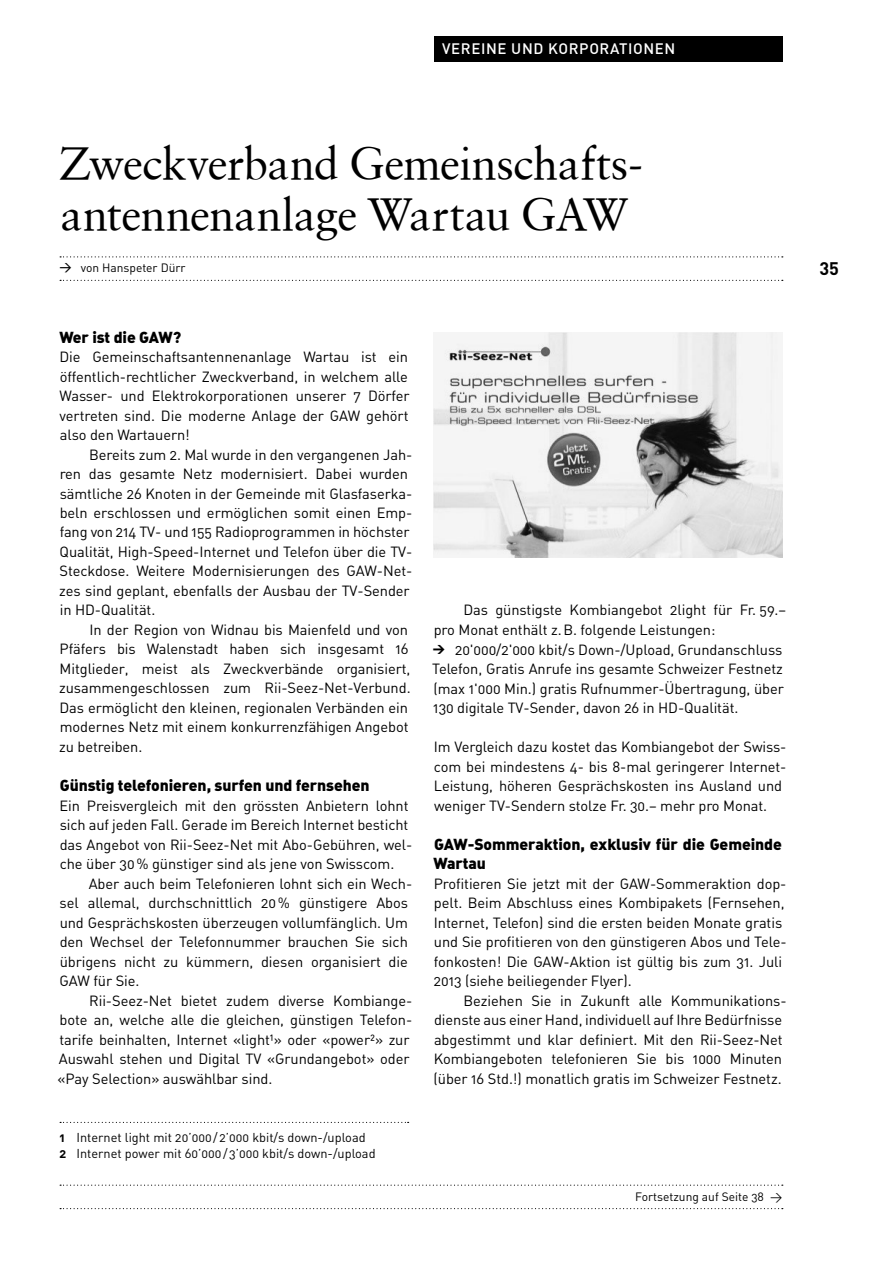
<style>
.page{position:relative;width:893px;height:1263px;background:#fff}
.page>*{position:absolute;margin:0;border:0;box-sizing:border-box;transform-origin:0 0}
.t1{font:45px/51px "Sabon Roman";letter-spacing:-.015em;color:#000}
.t2{font:700 18px "DIN";color:#000}
.t3{font:15.75px/19.5px "DIN Black Alternate";letter-spacing:-.005em;color:#000}
.t4{font:15px "DIN Medium Alternate";color:#fff}
.t5{font:14.7px/19.5px "DIN Regular Alternate";letter-spacing:-.005em;color:#000}
.t6{font:12.75px/15.8px "DIN Regular Alternate";color:#000}
.t7{font:12px "DIN Regular Alternate";color:#000}
.s1{font-family:"DIN";font-weight:500}
.s2{font-family:"DIN Bold Alternate"}
.s3{font-family:"DIN";font-weight:900;font-size:12px}
.s4{font-family:"DIN"}
</style>
<div class="page">
<div style="left:434px;top:36px;width:348px;height:26px;background:#000"></div>
<svg style="left:60px;top:256px;width:723px;height:1px"></svg>
<svg style="left:60px;top:280px;width:723px;height:1px"></svg>
<img style="left:434px;top:332px;width:348px;height:225px">
<svg style="left:60px;top:1184px;width:723px;height:2px"></svg>
<svg style="left:60px;top:1208px;width:723px;height:1px"></svg>
<svg style="left:60px;top:1122px;width:349px;height:1px"></svg>
<p class="t4" style="left:442px;top:39px;width:19px">VEREINE</p>
<p class="t4" style="left:511px;top:39px;width:11px">UND</p>
<p class="t4" style="left:548px;top:39px;width:21px">KORPORATIONEN</p>
<h1 class="t1" style="left:59px;top:137px;width:582px">Zweckverband Gemeinschafts&shy;antennenanlage Wartau GAW</h1>
<p class="t7" style="left:60px;top:260px;width:128px"><span class="s1">&gt;</span> von Hanspeter Dürr</p>
<p class="t3" style="left:59px;top:326px;width:123px">Wer ist die GAW?</p>
<p class="t5" style="left:59px;top:347px;width:352px">Die Gemeinschaftsantennenanlage Wartau ist ein öffentlich-rechtlicher Zweckverband, in welchem alle Wasser- und Elektrokorporationen unserer 7 Dörfer vertreten sind. Die moderne Anlage der GAW gehört also den Wartauern!</p>
<p class="t5" style="left:59px;top:444px;width:355px;text-indent:30px">Bereits zum 2. Mal wurde in den vergangenen Jah&shy;ren das gesamte Netz modernisiert. Dabei wurden sämtliche 26 Knoten in der Gemeinde mit Glasfaserka&shy;beln erschlossen und ermöglichen somit einen Emp&shy;fang von 214 TV- und 155 Radioprogrammen in höchster Qualität, High-Speed-Internet und Telefon über die TV-Steckdose. Weitere Modernisierungen des GAW-Net&shy;zes sind geplant, ebenfalls der Ausbau der TV-Sender in HD-Qualität.</p>
<p class="t5" style="left:59px;top:620px;width:353px;text-indent:30px">In der Region von Widnau bis Maienfeld und von Pfäfers bis Walenstadt haben sich insgesamt 16<br>Mitglieder, meist als Zweckverbände organisiert, zusammengeschlossen zum Rii-Seez-Net-Verbund.<br>Das ermöglicht den kleinen, regionalen Verbänden ein modernes Netz mit einem konkurrenzfähigen Angebot zu betreiben.</p>
<p class="t3" style="left:60px;top:775px;width:311px">Günstig telefonieren, surfen und fernsehen</p>
<p class="t5" style="left:59px;top:795px;width:354px">Ein Preisvergleich mit den grössten Anbietern lohnt sich auf jeden Fall. Gerade im Bereich Internet besticht das Angebot von Rii-Seez-Net mit Abo-Gebühren, wel&shy;che über 30% günstiger sind als jene von Swisscom.</p>
<p class="t5" style="left:60px;top:873px;width:354px;text-indent:29px">Aber auch beim Telefonieren lohnt sich ein Wech&shy;sel allemal, durchschnittlich 20% günstigere Abos und Gesprächskosten überzeugen vollumfänglich. Um den Wechsel der Telefonnummer brauchen Sie sich übrigens nicht zu kümmern, diesen organisiert die GAW für Sie.</p>
<p class="t5" style="left:58px;top:990px;width:356px;text-indent:32px">Rii-Seez-Net bietet zudem diverse Kombiange&shy;bote an, welche alle die gleichen, günstigen Telefon&shy;tarife beinhalten, Internet «light¹» oder «power²» zur Auswahl stehen und Digital TV «Grundangebot» oder «Pay Selection» auswählbar sind.</p>
<p class="t6" style="left:60px;top:1129px;width:318px"><span class="s2">1</span> Internet light mit 20’000/2’000 kbit/s down-/upload<br><span class="s2">2</span> Internet power mit 60’000/3’000 kbit/s down-/upload</p>
<p class="t5" style="left:432px;top:600px;width:355px;text-indent:31px">Das günstigste Kombiangebot 2light für Fr. 59.– pro Monat enthält z.B. folgende Leistungen:<br><span class="s3">&gt;</span> 20'000/2'000 kbit/s Down-/Upload, Grundanschluss Telefon, Gratis Anrufe ins gesamte Schweizer Festnetz (max 1'000 Min.) gratis Rufnummer-Übertragung, über 130 digitale TV-Sender, davon 26 in HD-Qualität.</p>
<p class="t5" style="left:434px;top:737px;width:354px">Im Vergleich dazu kostet das Kombiangebot der Swiss&shy;com bei mindestens 4- bis 8-mal geringerer Internet-Leistung, höheren Gesprächskosten ins Ausland und weniger TV-Sendern stolze Fr. 30.– mehr pro Monat.</p>
<p class="t3" style="left:434px;top:833px;width:350px">GAW-Sommeraktion, exklusiv für die Gemeinde<br>Wartau</p>
<p class="t5" style="left:434px;top:873px;width:354px">Profitieren Sie jetzt mit der GAW-Sommeraktion dop&shy;pelt. Beim Abschluss eines Kombipakets (Fernsehen, Internet, Telefon) sind die ersten beiden Monate gratis und Sie profitieren von den günstigeren Abos und Tele&shy;fonkosten! Die GAW-Aktion ist gültig bis zum 31. Juli 2013 (siehe beiliegender Flyer).</p>
<p class="t5" style="left:434px;top:990px;width:355px;text-indent:30px">Beziehen Sie in Zukunft alle Kommunikations&shy;dienste aus einer Hand, individuell auf Ihre Bedürfnisse abgestimmt und klar definiert. Mit den Rii-Seez-Net Kombiangeboten telefonieren Sie bis 1000 Minuten (über 16 Std.!) monatlich gratis im Schweizer Festnetz.</p>
<p class="t7" style="left:635px;top:1189px;width:149px">Fortsetzung auf Seite 38 <span class="s4">&gt;</span></p>
<p class="t2" style="left:819px;top:257px;width:21px">35</p>
</div>
